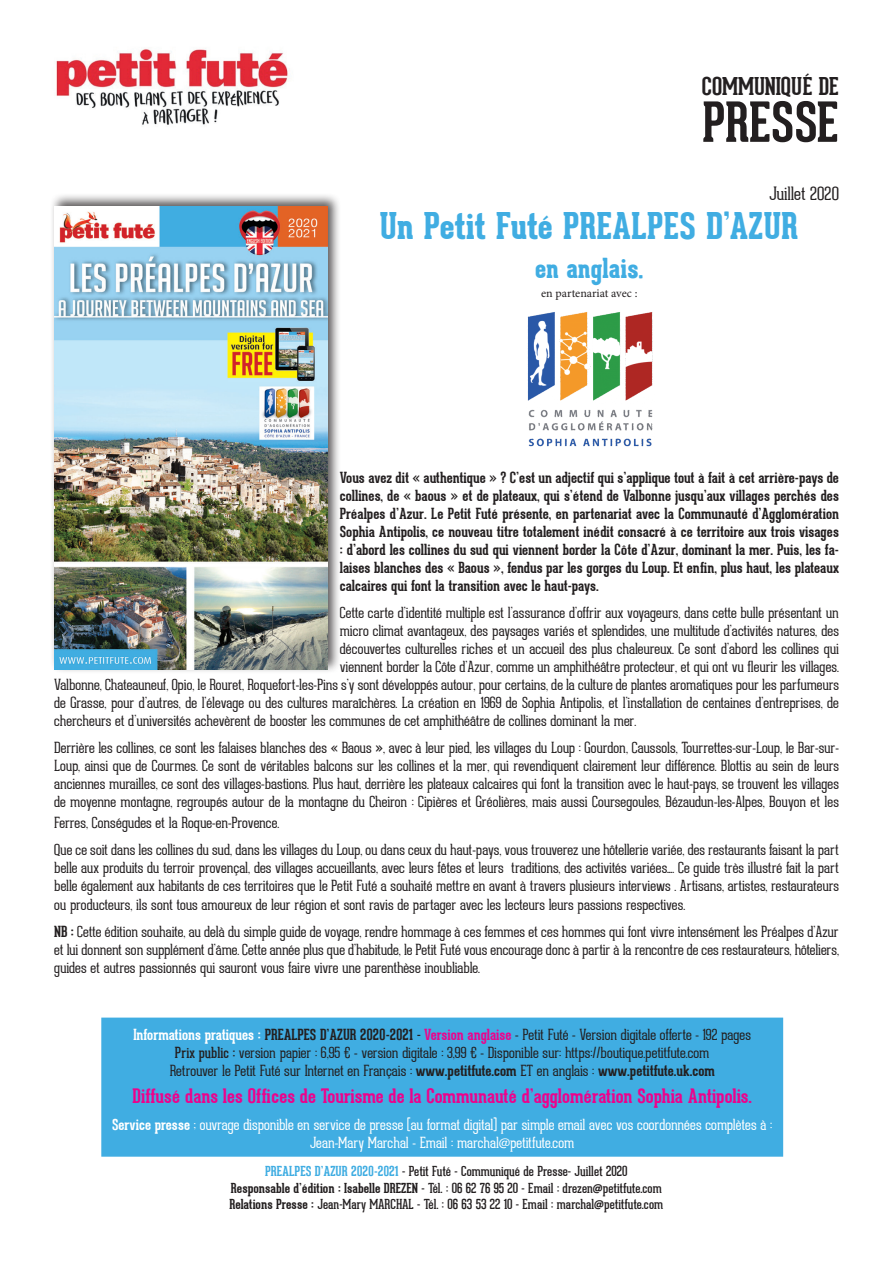
<style>
.page{position:relative;width:893px;height:1263px;background:#fff}
.page>*{position:absolute;margin:0;border:0;box-sizing:border-box;transform-origin:0 0}
.t1{font:700 54px "Geared Slab";color:#231f20}
.t2{font:800 36px "Geared Slab";letter-spacing:-.01em;color:#40ade2}
.t3{font:800 27px "Geared Slab";color:#40ade2}
.t4{font:700 24px "Geared Slab";color:#231f20}
.t5{font:700 19.5px "Geared Slab";color:#ed028c}
.t6{font:100 18px "Geared Slab";letter-spacing:-.005em;color:#231f20}
.t7{font:100 15px/18px "Geared Slab";letter-spacing:-.005em;color:#231f20}
.t8{font:700 15px/18px "Geared Slab";color:#231f20;text-align:justify}
.t9{font:100 15px/18px "Geared Slab";letter-spacing:-.005em;color:#fff;text-align:center}
.t10{font:13.5px/16.5px "Geared Slab";color:#231f20;text-align:center}
.t11{font:12px "Minion Pro";color:#231f20}
.s1{font-weight:700}
.s2{font-weight:700;color:#fff}
.s3{font-weight:400}
.s4{font-weight:700;color:#ed028c}
.s5{font-weight:700;color:#40ade2}
</style>
<div class="page">
<img style="left:56px;top:48px;width:233px;height:77px">
<div style="left:102px;top:1018px;width:680px;height:138px;background:#40ade2"></div>
<div style="left:101px;top:1017px;width:682px;height:140px;border:2px solid #40ade2"></div>
<div style="left:50px;top:193px;width:291px;height:481px;background:#231f20;opacity:.75"></div>
<img style="left:54px;top:207px;width:273px;height:463px">
<img style="left:527px;top:312px;width:126px;height:135px">
<h3 class="t4" style="left:702px;top:71px;width:139px">COMMUNIQUÉ DE</h3>
<h1 class="t1" style="left:702px;top:88px;width:138px">PRESSE</h1>
<p class="t6" style="left:769px;top:184px;width:71px">Juillet 2020</p>
<h2 class="t2" style="left:379px;top:205px;width:421px">Un Petit Futé PREALPES D’AZUR</h2>
<h3 class="t3" style="left:535px;top:252px;width:110px">en anglais.</h3>
<p class="t11" style="left:541px;top:285px;width:98px">en partenariat avec :</p>
<p class="t8" style="left:340px;top:468px;width:501px">Vous avez dit « authentique » ? C’est un adjectif qui s’applique tout à fait à cet arrière-pays de collines, de « baous » et de plateaux, qui s’étend de Valbonne jusqu’aux villages perchés des Préalpes d’Azur. Le Petit Futé présente, en partenariat avec la Communauté d’Agglomération Sophia Antipolis, ce nouveau titre totalement inédit consacré à ce territoire aux trois visages : d’abord les collines du sud qui viennent border la Côte d’Azur, dominant la mer. Puis, les fa&shy;laises blanches des « Baous », fendus par les gorges du Loup. Et enfin, plus haut, les plateaux calcaires qui font la transition avec le haut-pays.</p>
<p class="t7" style="left:340px;top:604px;width:501px">Cette carte d’identité multiple est l’assurance d’offrir aux voyageurs, dans cette bulle présentant un</p>
<p class="t7" style="left:340px;top:622px;width:501px">micro climat avantageux, des paysages variés et splendides, une multitude d’activités natures, des</p>
<p class="t7" style="left:340px;top:640px;width:501px">découvertes culturelles riches et un accueil des plus chaleureux. Ce sont d’abord les collines qui</p>
<p class="t7" style="left:340px;top:658px;width:501px">viennent border la Côte d’Azur, comme un amphithéâtre protecteur, et qui ont vu fleurir les villages.</p>
<p class="t7" style="left:54px;top:676px;width:786px">Valbonne, Chateauneuf, Opio, le Rouret, Roquefort-les-Pins s’y sont développés autour, pour certains, de la culture de plantes aromatiques pour les parfumeurs</p>
<p class="t7" style="left:54px;top:694px;width:786px">de Grasse, pour d’autres, de l’élevage ou des cultures maraîchères. La création en 1969 de Sophia Antipolis, et l’installation de centaines d’entreprises, de</p>
<p class="t7" style="left:54px;top:712px;width:583px">chercheurs et d’universités achevèrent de booster les communes de cet amphithéâtre de collines dominant la mer.</p>
<p class="t7" style="left:54px;top:739px;width:786px;text-align:justify">Derrière les collines, ce sont les falaises blanches des « Baous », avec à leur pied, les villages du Loup : Gourdon, Caussols, Tourrettes-sur-Loup, le Bar-sur-Loup, ainsi que de Courmes. Ce sont de véritables balcons sur les collines et la mer, qui revendiquent clairement leur différence. Blottis au sein de leurs anciennes murailles, ce sont des villages-bastions. Plus haut, derrière les plateaux calcaires qui font la transition avec le haut-pays, se trouvent les villages de moyenne montagne, regroupés autour de la montagne du Cheiron : Cipières et Gréolières, mais aussi Coursegoules, Bézaudun-les-Alpes, Bouyon et les</p>
<p class="t7" style="left:54px;top:809px;width:786px;line-height:27px">Ferres, Conségudes et la Roque-en-Provence.<br>Que ce soit dans les collines du sud, dans les villages du Loup, ou dans ceux du haut-pays, vous trouverez une hôtellerie variée, des restaurants faisant la part</p>
<p class="t7" style="left:54px;top:859px;width:786px">belle aux produits du terroir provençal, des villages accueillants, avec leurs fêtes et leurs traditions, des activités variées…. Ce guide très illustré fait la part belle également aux habitants de ces territoires que le Petit Futé a souhaité mettre en avant à travers plusieurs interviews . Artisans, artistes, restaurateurs</p>
<p class="t7" style="left:54px;top:892px;width:786px;line-height:27px">ou producteurs, ils sont tous amoureux de leur région et sont ravis de partager avec les lecteurs leurs passions respectives.<br><span class="s1">NB :</span> Cette édition souhaite, au delà du simple guide de voyage, rendre hommage à ces femmes et ces hommes qui font vivre intensément les Préalpes d’Azur</p>
<p class="t7" style="left:54px;top:941px;width:786px">et lui donnent son supplément d’âme. Cette année plus que d’habitude, le Petit Futé vous encourage donc à partir à la rencontre de ces restaurateurs, hôteliers, guides et autres passionnés qui sauront vous faire vivre une parenthèse inoubliable.</p>
<p class="t7" style="left:133px;top:1026px;width:619px;text-align:center"><span class="s2">Informations pratiques :</span> <span class="s1">PREALPES D’AZUR 2020-2021</span> <span class="s3">-</span> <span class="s4">Version anglaise</span> - Petit Futé - Version digitale offerte - 192 pages<br><span class="s3">Prix public :</span> version papier : 6,95 € - version digitale : 3,99 € - Disponible sur: https://boutique.petitfute.com<br>Retrouver le Petit Futé sur Internet en Français : <span class="s1">www.petitfute.com</span> ET en anglais : <span class="s1">www.petitfute.uk.com</span></p>
<h3 class="t5" style="left:132px;top:1084px;width:621px">Diffusé dans les Offices de Tourisme de la Communauté d’agglomération Sophia Antipolis.</h3>
<p class="t9" style="left:112px;top:1116px;width:662px"><span class="s1">Service presse</span> ; ouvrage disponible en service de presse (au format digital) par simple email avec vos coordonnées complètes à :<br>Jean-Mary Marchal - Email : marchal@petitfute.com</p>
<p class="t10" style="left:229px;top:1163px;width:435px"><span class="s5">PREALPES D’AZUR 2020-2021</span> - Petit Futé - Communiqué de Presse- Juillet 2020<br><span class="s1">Responsable d’édition : Isabelle DREZEN</span> - Tél. : 06 62 76 95 20 - Email : drezen@petitfute.com<br><span class="s1">Relations Presse :</span> Jean-Mary MARCHAL - Tél. : 06 63 53 22 10 - Email : marchal@petitfute.com</p>
</div>
